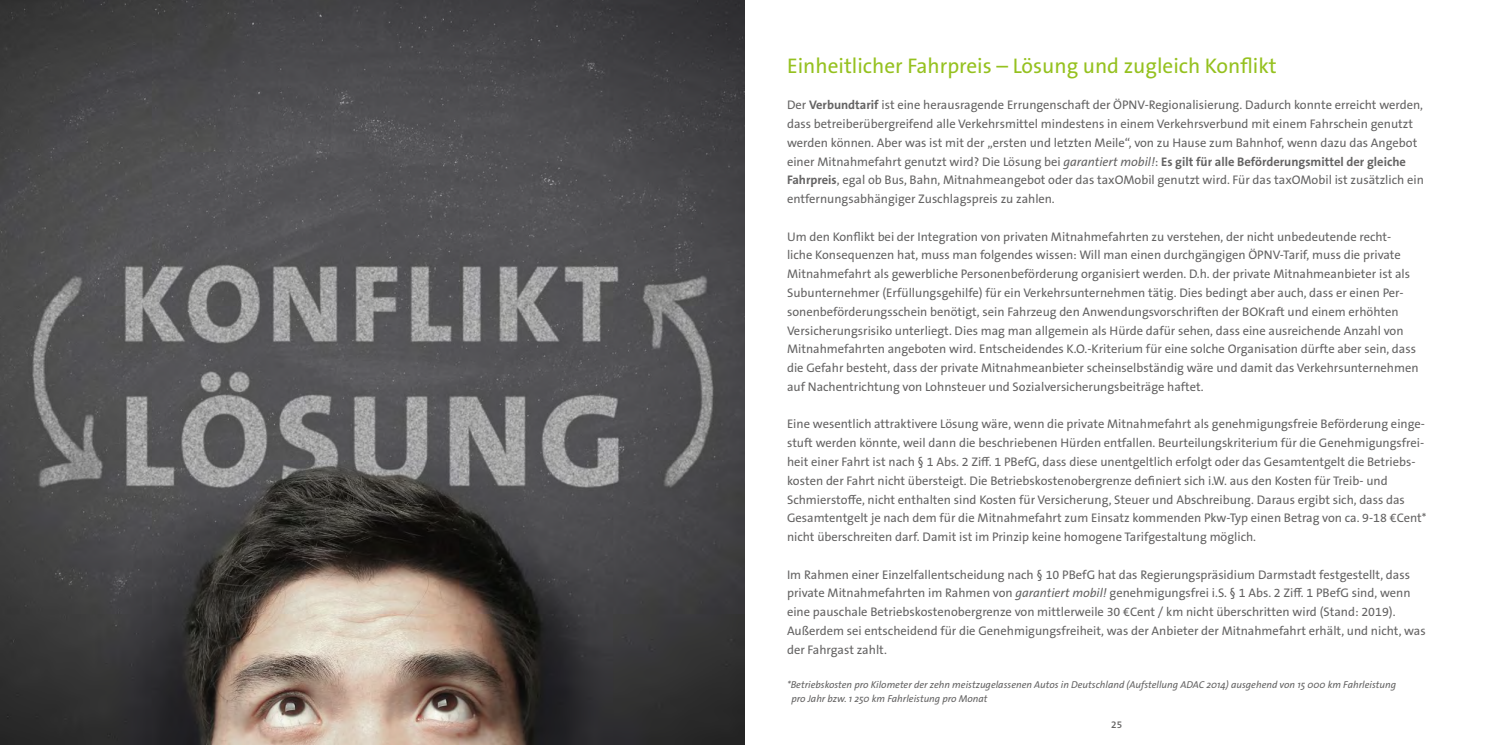
<style>
.page{position:relative;width:1489px;height:745px;background:#fff}
.page>*{position:absolute;margin:0;border:0;box-sizing:border-box;transform-origin:0 0}
.themenueberschrift{font:21.25px "The Sans B W5 Plain";color:#95c11f}
.om_fliesstext{font:12.5px/18.8px "The Sans B W5 Plain";color:#646363}
.quelle{font:italic 10px "The Sans Os F";color:#646363}
.t1{font:600 10px "The Sans B W6";color:#646363}
.s1{font-family:"The Sans Os F";font-weight:700}
.s2{font-family:"The Sans Os F";font-style:italic}
</style>
<div class="page">
<img style="left:0;top:0;width:744px;height:744px">
<p class="themenueberschrift" style="left:787px;top:52px;width:491px">Einheitlicher Fahrpreis – Lösung und zugleich Konflikt</p>
<p class="om_fliesstext" style="left:787px;top:96px;width:638px">Der <span class="s1">Verbundtarif</span> ist eine herausragende Errungenschaft der ÖPNV-Regionalisierung. Dadurch konnte erreicht werden, dass betreiberübergreifend alle Verkehrsmittel mindestens in einem Verkehrsverbund mit einem Fahrschein genutzt werden können. Aber was ist mit der „ersten und letzten Meile“, von zu Hause zum Bahnhof, wenn dazu das Angebot einer Mitnahmefahrt genutzt wird? Die Lösung bei <span class="s2">garantiert mobil!</span>: <span class="s1">Es gilt für alle Beförderungsmittel der gleiche Fahrpreis</span>, egal ob Bus, Bahn, Mitnahmeangebot oder das taxOMobil genutzt wird. Für das taxOMobil ist zusätzlich ein entfernungsabhängiger Zuschlagspreis zu zahlen.</p>
<p class="om_fliesstext" style="left:787px;top:227px;width:633px">Um den Konflikt bei der Integration von privaten Mitnahmefahrten zu verstehen, der nicht unbedeutende recht&shy;liche Konsequenzen hat, muss man folgendes wissen: Will man einen durchgängigen ÖPNV-Tarif, muss die private Mitnahmefahrt als gewerbliche Personenbeförderung organisiert werden. D.h. der private Mitnahmeanbieter ist als Subunternehmer (Erfüllungsgehilfe) für ein Verkehrsunternehmen tätig. Dies bedingt aber auch, dass er einen Per&shy;sonenbeförderungsschein benötigt, sein Fahrzeug den Anwendungsvorschriften der BOKraft und einem erhöhten Versicherungsrisiko unterliegt. Dies mag man allgemein als Hürde dafür sehen, dass eine ausreichende Anzahl von Mitnahmefahrten angeboten wird. Entscheidendes K.O.-Kriterium für eine solche Organisation dürfte aber sein, dass die Gefahr besteht, dass der private Mitnahmeanbieter scheinselbständig wäre und damit das Verkehrsunternehmen auf Nachentrichtung von Lohnsteuer und Sozialversicherungsbeiträge haftet.</p>
<p class="om_fliesstext" style="left:787px;top:414px;width:641px">Eine wesentlich attraktivere Lösung wäre, wenn die private Mitnahmefahrt als genehmigungsfreie Beförderung einge&shy;stuft werden könnte, weil dann die beschriebenen Hürden entfallen. Beurteilungskriterium für die Genehmigungsfrei&shy;heit einer Fahrt ist nach § 1 Abs. 2 Ziff. 1 PBefG, dass diese unentgeltlich erfolgt oder das Gesamtentgelt die Betriebs&shy;kosten der Fahrt nicht übersteigt. Die Betriebskostenobergrenze definiert sich i.W. aus den Kosten für Treib- und Schmierstoffe, nicht enthalten sind Kosten für Versicherung, Steuer und Abschreibung. Daraus ergibt sich, dass das Gesamtentgelt je nach dem für die Mitnahmefahrt zum Einsatz kommenden Pkw-Typ einen Betrag von ca. 9-18 €Cent* nicht überschreiten darf. Damit ist im Prinzip keine homogene Tarifgestaltung möglich.</p>
<p class="om_fliesstext" style="left:787px;top:564px;width:640px">Im Rahmen einer Einzelfallentscheidung nach § 10 PBefG hat das Regierungspräsidium Darmstadt festgestellt, dass private Mitnahmefahrten im Rahmen von <span class="s2">garantiert mobil!</span> genehmigungsfrei i.S. § 1 Abs. 2 Ziff. 1 PBefG sind, wenn eine pauschale Betriebskostenobergrenze von mittlerweile 30 €Cent / km nicht überschritten wird (Stand: 2019).<br>Außerdem sei entscheidend für die Genehmigungsfreiheit, was der Anbieter der Mitnahmefahrt erhält, und nicht, was der Fahrgast zahlt.</p>
<p class="quelle" style="left:787px;top:678px;width:610px">*Betriebskosten pro Kilometer der zehn meistzugelassenen Autos in Deutschland (Aufstellung ADAC 2014) ausgehend von 15 000 km Fahrleistung</p>
<p class="quelle" style="left:791px;top:691px;width:198px">pro Jahr bzw. 1 250 km Fahrleistung pro Monat</p>
<p class="t1" style="left:1111px;top:718px;width:13px">25</p>
</div>
